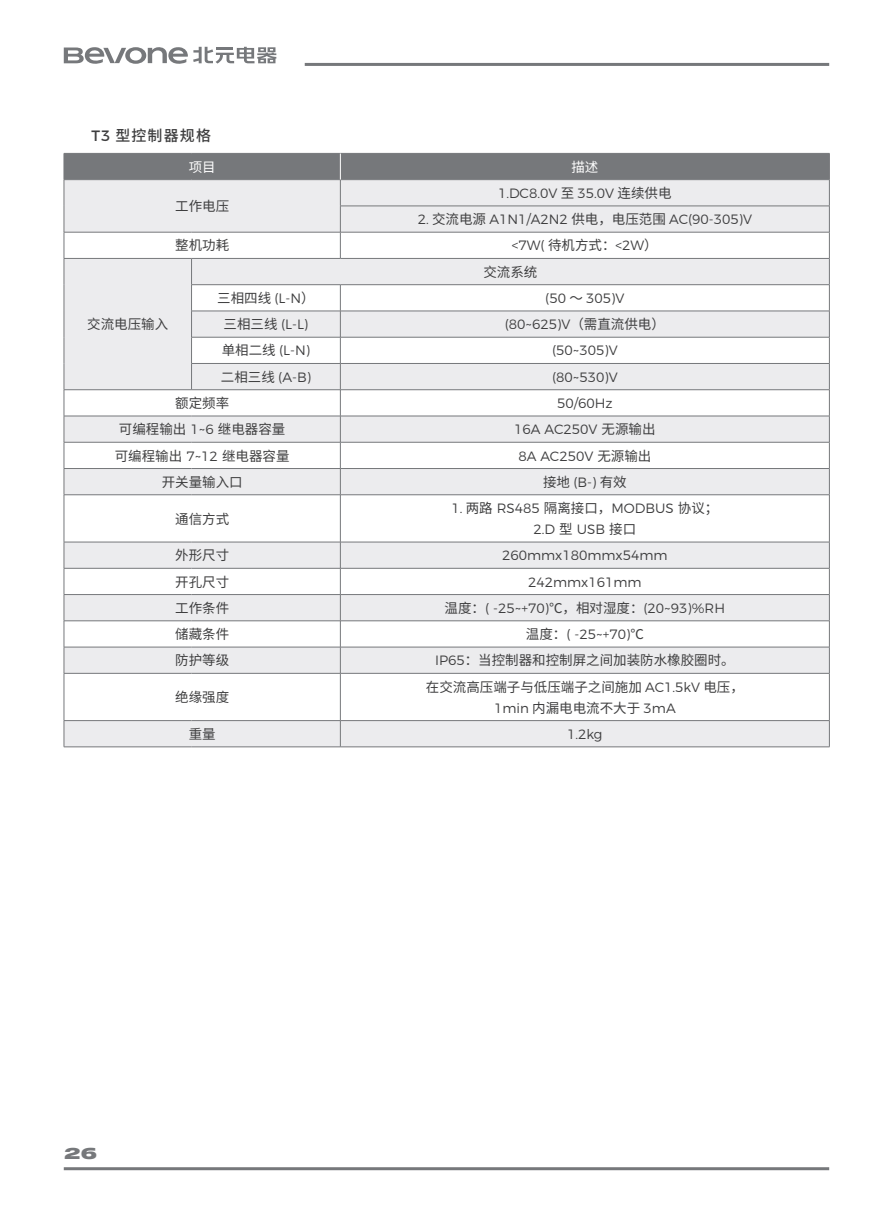
<style>
.page{position:relative;width:893px;height:1212px;background:#fff}
.page>*{position:absolute;margin:0;border:0;box-sizing:border-box;transform-origin:0 0}
.t1{font:500 15px "Source Han Sans CN";letter-spacing:.075em;color:#3e3e3f}
.t2{font:900 15px "Monument Extended";color:#76787b;scale:1.25 1}
.t3{font:300 13.5px "Montserrat";color:#3e3e3f}
.t4{font:13.5px "Source Han Sans CN";color:#3e3e3f}
.t5{font:13.5px "Source Han Sans CN";color:#fff}
.s1{font-family:"Montserrat";font-weight:400}
.s2{font-family:"Source Han Sans CN";font-weight:400}
.s3{font-family:"Montserrat";font-weight:300}
</style>
<div class="page">
<hr style="left:64px;top:1167px;width:765px;height:3px;background:#76787b">
<hr style="left:305px;top:63px;width:524px;height:3px;background:#76787b">
<svg style="left:64px;top:46px;width:212px;height:18px"></svg>
<svg style="left:65px;top:495px;width:764px;height:251px"></svg>
<hr style="left:64px;top:495px;width:1px;height:47px;background:#76787b">
<hr style="left:340px;top:495px;width:1px;height:47px;background:#76787b">
<hr style="left:829px;top:495px;width:1px;height:47px;background:#76787b">
<hr style="left:64px;top:542px;width:128px;height:1px;background:#76787b">
<hr style="left:192px;top:542px;width:148px;height:1px;background:#76787b">
<hr style="left:340px;top:542px;width:490px;height:1px;background:#76787b">
<hr style="left:64px;top:568px;width:128px;height:1px;background:#76787b">
<hr style="left:192px;top:568px;width:148px;height:1px;background:#76787b">
<hr style="left:340px;top:568px;width:490px;height:1px;background:#76787b">
<hr style="left:64px;top:594px;width:128px;height:1px;background:#76787b">
<hr style="left:192px;top:594px;width:148px;height:1px;background:#76787b">
<hr style="left:340px;top:594px;width:490px;height:1px;background:#76787b">
<hr style="left:64px;top:620px;width:128px;height:1px;background:#76787b">
<hr style="left:192px;top:620px;width:148px;height:1px;background:#76787b">
<hr style="left:340px;top:620px;width:490px;height:1px;background:#76787b">
<hr style="left:64px;top:647px;width:128px;height:1px;background:#76787b">
<svg style="left:64px;top:542px;width:1px;height:131px"></svg>
<hr style="left:192px;top:647px;width:148px;height:1px;background:#76787b">
<hr style="left:340px;top:647px;width:490px;height:1px;background:#76787b">
<svg style="left:340px;top:542px;width:1px;height:131px"></svg>
<svg style="left:829px;top:542px;width:1px;height:131px"></svg>
<hr style="left:64px;top:673px;width:128px;height:1px;background:#76787b">
<hr style="left:64px;top:673px;width:1px;height:47px;background:#76787b">
<hr style="left:192px;top:673px;width:148px;height:1px;background:#76787b">
<hr style="left:340px;top:673px;width:490px;height:1px;background:#76787b">
<hr style="left:340px;top:673px;width:1px;height:47px;background:#76787b">
<hr style="left:829px;top:673px;width:1px;height:47px;background:#76787b">
<hr style="left:64px;top:720px;width:128px;height:1px;background:#76787b">
<svg style="left:64px;top:721px;width:1px;height:25px"></svg>
<hr style="left:192px;top:720px;width:148px;height:1px;background:#76787b">
<hr style="left:340px;top:720px;width:490px;height:1px;background:#76787b">
<svg style="left:340px;top:721px;width:1px;height:25px"></svg>
<svg style="left:829px;top:721px;width:1px;height:25px"></svg>
<hr style="left:64px;top:746px;width:128px;height:1px;background:#76787b">
<hr style="left:192px;top:746px;width:148px;height:1px;background:#76787b">
<hr style="left:340px;top:746px;width:490px;height:1px;background:#76787b">
<svg style="left:64px;top:153px;width:766px;height:342px"></svg>
<p class="t1" style="left:91px;top:127px;width:121px"><span class="s1">T3</span> 型控制器规格</p>
<p class="t5" style="left:189px;top:159px;width:28px">项目</p>
<p class="t5" style="left:571px;top:159px;width:28px">描述</p>
<p class="t4" style="left:175px;top:198px;width:55px">工作电压</p>
<p class="t3" style="left:498px;top:183px;width:175px">1.DC8.0V <span class="s2">至</span> 35.0V <span class="s2">连续供电</span></p>
<p class="t3" style="left:418px;top:209px;width:336px">2. <span class="s2">交流电源</span> A1N1/A2N2 <span class="s2">供电，电压范围</span> AC(90-305)V</p>
<p class="t4" style="left:175px;top:238px;width:55px">整机功耗</p>
<p class="t3" style="left:512px;top:235px;width:147px">&lt;7W( <span class="s2">待机方式：</span>&lt;2W<span class="s2">）</span></p>
<p class="t4" style="left:483px;top:264px;width:55px">交流系统</p>
<p class="t4" style="left:217px;top:290px;width:99px">三相四线 <span class="s3">(L-N</span>）</p>
<p class="t3" style="left:545px;top:288px;width:81px">(50 <span class="s2">～</span> 305)V</p>
<p class="t3" style="left:224px;top:314px;width:86px"><span class="s2">三相三线</span> (L-L)</p>
<p class="t3" style="left:505px;top:314px;width:162px">(80~625)V<span class="s2">（需直流供电）</span></p>
<p class="t3" style="left:222px;top:340px;width:90px"><span class="s2">单相二线</span> (L-N)</p>
<p class="t3" style="left:552px;top:340px;width:67px">(50~305)V</p>
<p class="t3" style="left:221px;top:366px;width:92px"><span class="s2">二相三线</span> (A-B)</p>
<p class="t3" style="left:552px;top:366px;width:67px">(80~530)V</p>
<p class="t4" style="left:175px;top:395px;width:55px">额定频率</p>
<p class="t3" style="left:557px;top:393px;width:57px">50/60Hz</p>
<p class="t4" style="left:119px;top:422px;width:168px">可编程输出 <span class="s3">1~6</span> 继电器容量</p>
<p class="t3" style="left:514px;top:419px;width:143px">16A AC250V <span class="s2">无源输出</span></p>
<p class="t4" style="left:115px;top:448px;width:176px">可编程输出 <span class="s3">7~12</span> 继电器容量</p>
<p class="t3" style="left:518px;top:445px;width:135px">8A AC250V <span class="s2">无源输出</span></p>
<p class="t4" style="left:162px;top:474px;width:82px">开关量输入口</p>
<p class="t4" style="left:543px;top:474px;width:85px">接地 <span class="s3">(B-)</span> 有效</p>
<p class="t4" style="left:175px;top:511px;width:55px">通信方式</p>
<p class="t4" style="left:87px;top:317px;width:82px">交流电压输入</p>
<p class="t3" style="left:451px;top:498px;width:268px">1. <span class="s2">两路</span> RS485 <span class="s2">隔离接口，</span>MODBUS <span class="s2">协议；</span></p>
<p class="t3" style="left:534px;top:519px;width:104px">2.D <span class="s2">型</span> USB <span class="s2">接口</span></p>
<p class="t4" style="left:175px;top:548px;width:55px">外形尺寸</p>
<p class="t3" style="left:502px;top:545px;width:167px">260mmx180mmx54mm</p>
<p class="t4" style="left:175px;top:574px;width:55px">开孔尺寸</p>
<p class="t3" style="left:528px;top:571px;width:115px">242mmx161mm</p>
<p class="t4" style="left:175px;top:600px;width:55px">工作条件</p>
<p class="t3" style="left:445px;top:597px;width:282px"><span class="s2">温度：</span>( -25~+70)<span class="s2">℃，相对湿度：</span>(20~93)%RH</p>
<p class="t4" style="left:175px;top:626px;width:55px">储藏条件</p>
<p class="t3" style="left:526px;top:624px;width:119px"><span class="s2">温度：</span>( -25~+70)<span class="s2">℃</span></p>
<p class="t4" style="left:175px;top:653px;width:55px">防护等级</p>
<p class="t4" style="left:435px;top:653px;width:301px"><span class="s3">IP65</span>：当控制器和控制屏之间加装防水橡胶圈时。</p>
<p class="t4" style="left:175px;top:689px;width:55px">绝缘强度</p>
<p class="t4" style="left:426px;top:679px;width:320px">在交流高压端子与低压端子之间施加 <span class="s3">AC1.5kV</span> 电压，</p>
<p class="t4" style="left:494px;top:700px;width:183px"><span class="s3">1min</span> 内漏电电流不大于 <span class="s3">3mA</span></p>
<p class="t4" style="left:189px;top:726px;width:28px">重量</p>
<p class="t3" style="left:567px;top:723px;width:37px">1.2kg</p>
<p class="t2" style="left:64px;top:1143px;width:29px">26</p>
</div>
